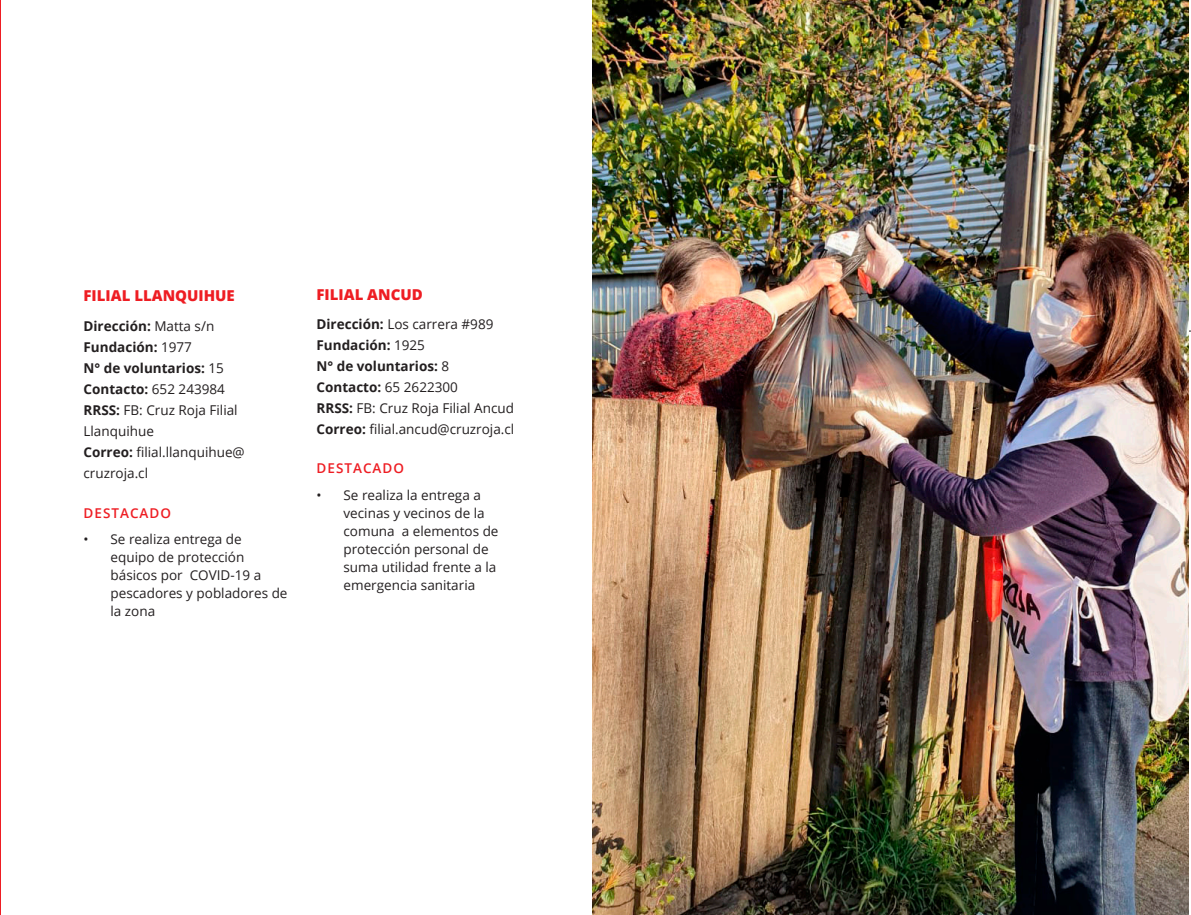
<style>
.page{position:relative;width:1191px;height:915px;background:#fff}
.page>*{position:absolute;margin:0;border:0;box-sizing:border-box;transform-origin:0 0}
.Nombre_Filial{font:800 15px "Open Sans";color:#ee1d23}
.Texto_Ficha_Filial{font:13.5px/18px "Open Sans";color:#231f20}
.Texto_Ficha_Filial-2{font:700 13.5px "Open Sans";color:#231f20}
.Destacado_Filial{font:600 13.5px "Open Sans";letter-spacing:.075em;color:#ee1d23}
.s1{font-weight:400}
.s2{font-weight:700}
</style>
<div class="page">
<hr style="left:1148px;top:331px;width:43px;height:1px;background:#231f20">
<hr style="left:0;top:0;width:1px;height:914px;background:#ee1d23">
<img style="left:592px;top:0;width:596px;height:914px">
<p class="Nombre_Filial" style="left:84px;top:284px;width:153px">FILIAL LLANQUIHUE</p>
<p class="Texto_Ficha_Filial-2" style="left:84px;top:316px;width:132px">Dirección: <span class="s1">Matta s/n</span></p>
<p class="Texto_Ficha_Filial-2" style="left:84px;top:337px;width:110px">Fundación: <span class="s1">1977</span></p>
<p class="Texto_Ficha_Filial-2" style="left:84px;top:358px;width:142px">N° de voluntarios: <span class="s1">15</span></p>
<p class="Texto_Ficha_Filial-2" style="left:84px;top:379px;width:143px">Contacto: <span class="s1">652 243984</span></p>
<p class="Texto_Ficha_Filial" style="left:84px;top:399px;width:156px;line-height:21px"><span class="s2">RRSS:</span> FB: Cruz Roja Filial<br>Llanquihue</p>
<p class="Texto_Ficha_Filial" style="left:84px;top:441px;width:163px;line-height:21px"><span class="s2">Correo:</span> filial.llanquihue@ cruzroja.cl</p>
<p class="Destacado_Filial" style="left:84px;top:503px;width:89px">DESTACADO</p>
<p class="Texto_Ficha_Filial" style="left:111px;top:529px;width:178px;text-indent:-27px">• Se realiza entrega de equipo de protección básicos por COVID-19 a pescadores y pobladores de la zona</p>
<p class="Nombre_Filial" style="left:316px;top:282px;width:108px">FILIAL ANCUD</p>
<p class="Texto_Ficha_Filial" style="left:316px;top:315px;width:178px"><span class="s2">Dirección:</span> Los carrera #989</p>
<p class="Texto_Ficha_Filial-2" style="left:316px;top:335px;width:110px">Fundación: <span class="s1">1925</span></p>
<p class="Texto_Ficha_Filial-2" style="left:316px;top:356px;width:134px">N° de voluntarios: <span class="s1">8</span></p>
<p class="Texto_Ficha_Filial-2" style="left:316px;top:377px;width:143px">Contacto: <span class="s1">65 2622300</span></p>
<p class="Texto_Ficha_Filial" style="left:316px;top:399px;width:199px"><span class="s2">RRSS:</span> FB: Cruz Roja Filial Ancud</p>
<p class="Texto_Ficha_Filial" style="left:316px;top:420px;width:199px"><span class="s2">Correo:</span> filial.ancud@cruzroja.cl</p>
<p class="Destacado_Filial" style="left:316px;top:459px;width:89px">DESTACADO</p>
<p class="Texto_Ficha_Filial" style="left:343px;top:485px;width:156px;text-indent:-27px">• Se realiza la entrega a vecinas y vecinos de la comuna a elementos de protección personal de suma utilidad frente a la emergencia sanitaria</p>
</div>
